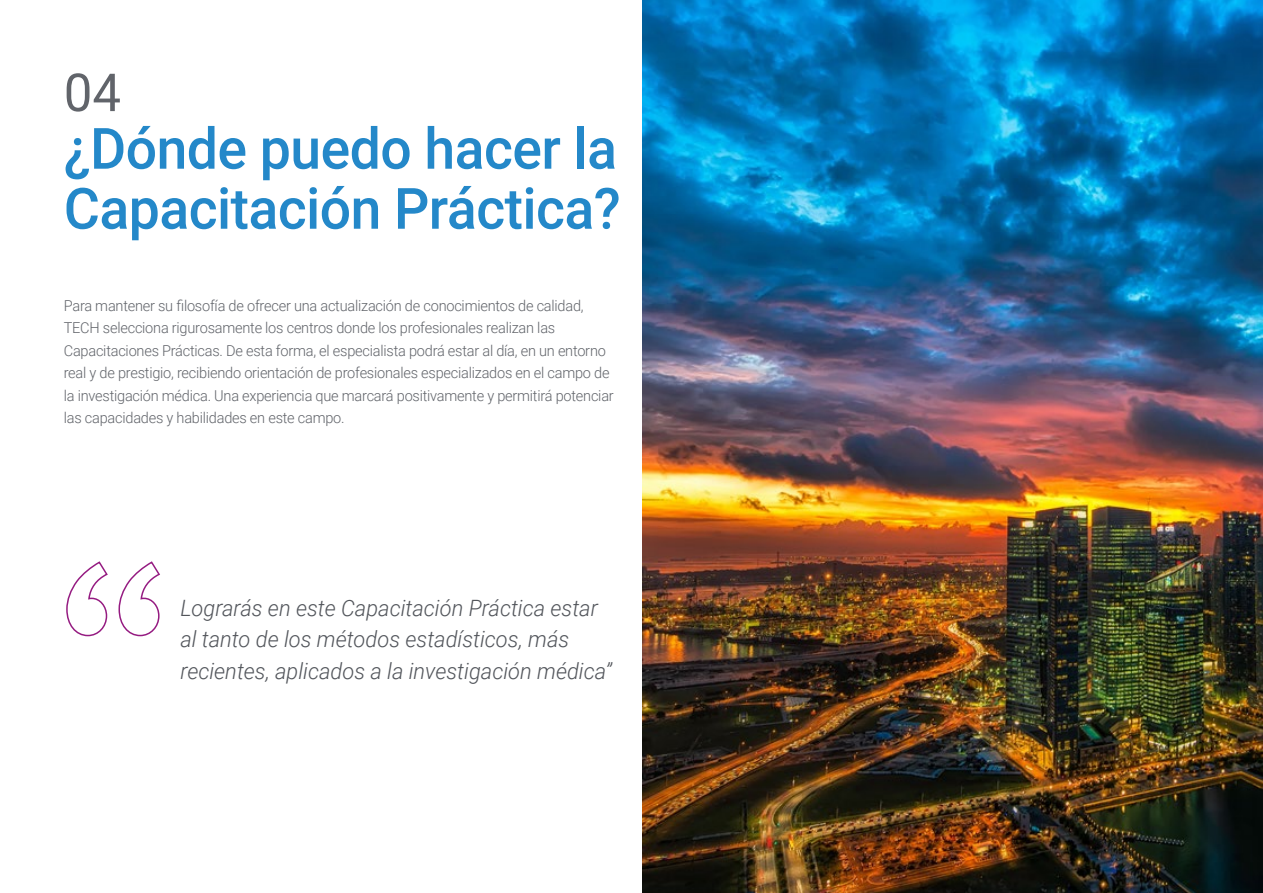
<style>
.page{position:relative;width:1263px;height:893px;background:#fff}
.page>*{position:absolute;margin:0;border:0;box-sizing:border-box;transform-origin:0 0}
.t1{font:500 57px/60px "Roboto";letter-spacing:-.01em;color:#2488c9}
.t2{font:52.5px "Roboto";color:#61646a}
.t3{font:italic 300 22.5px/31.5px "Roboto";color:#52555b}
.t4{font:300 15px/22.5px "Roboto";letter-spacing:-.015em;color:#61646a}
</style>
<div class="page">
<svg style="left:66px;top:561px;width:94px;height:76px"></svg>
<img style="left:642px;top:0;width:621px;height:893px">
<h2 class="t2" style="left:64px;top:56px;width:59px">04</h2>
<h1 class="t1" style="left:64px;top:116px;width:558px">¿Dónde puedo hacer la<br>Capacitación Práctica?</h1>
<p class="t4" style="left:64px;top:293px;width:551px">Para mantener su filosofía de ofrecer una actualización de conocimientos de calidad, TECH selecciona rigurosamente los centros donde los profesionales realizan las Capacitaciones Prácticas. De esta forma, el especialista podrá estar al día, en un entorno real y de prestigio, recibiendo orientación de profesionales especializados en el campo de la investigación médica. Una experiencia que marcará positivamente y permitirá potenciar las capacidades y habilidades en este campo.</p>
<h3 class="t3" style="left:180px;top:591px;width:433px">Lograrás en este Capacitación Práctica estar al tanto de los métodos estadísticos, más recientes, aplicados a la investigación médica”</h3>
</div>
